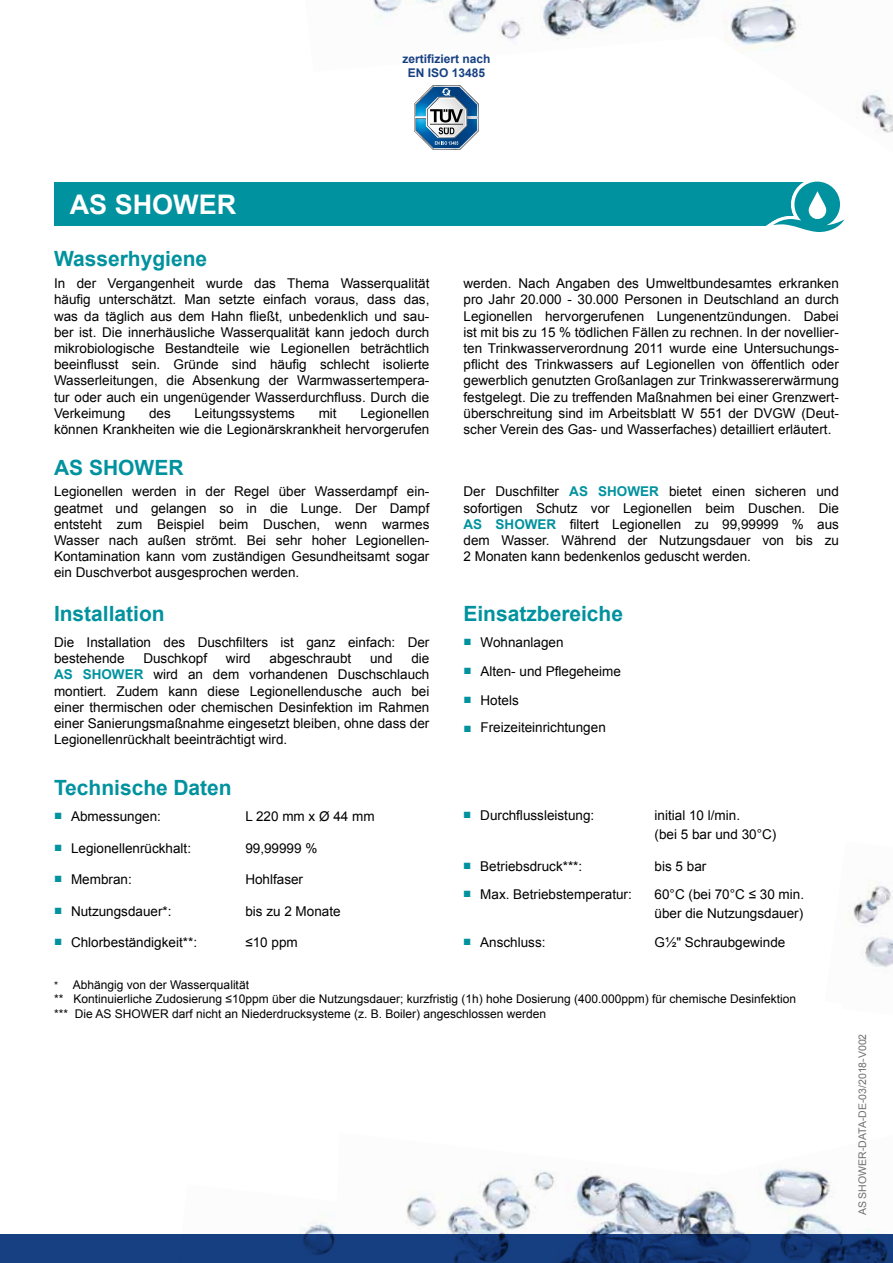
<style>
.page{position:relative;width:893px;height:1263px;background:#fff}
.page>*{position:absolute;margin:0;border:0;box-sizing:border-box;transform-origin:0 0}
.t1{font:700 27px "Arial";color:#fff}
.t2{font:700 21px "Arial";color:#00929e}
.t3{font:13.5px/16.2px "Arial";color:#000;text-align:justify}
.t4{font:12px/14.4px "Arial";color:#000}
.t5{font:700 12px/14.4px "Arial";color:#174083;text-align:center}
.t6{font:10.5px "Arial";color:#706f6f}
.s1{font-weight:700;color:#00929e}
.s2{color:#00929e}
.s3{font-size:10.5px}
</style>
<div class="page">
<img style="left:851px;top:880px;width:42px;height:46px">
<img style="left:865px;top:937px;width:28px;height:30px">
<img style="left:300px;top:1168px;width:571px;height:66px">
<svg style="left:0;top:1234px;width:893px;height:29px;background:#143a79"></svg>
<div style="left:54px;top:182px;width:764px;height:44px;background:#00929e"></div>
<svg style="left:766px;top:181px;width:79px;height:51px"></svg>
<img style="left:373px;top:0;width:520px;height:133px">
<svg style="left:414px;top:85px;width:65px;height:65px"></svg>
<p class="t5" style="left:402px;top:52px;width:90px">zertifiziert nach<br>EN ISO 13485</p>
<h1 class="t1" style="left:70px;top:187px;width:168px">AS SHOWER</h1>
<h2 class="t2" style="left:54px;top:244px;width:155px">Wasserhygiene</h2>
<p class="t3" style="left:54px;top:275px;width:377px">In der Vergangenheit wurde das Thema Wasserqualität häufig unterschätzt. Man setzte einfach voraus, dass das, was da täglich aus dem Hahn fließt, unbedenklich und sau&shy;ber ist. Die innerhäusliche Wasserqualität kann jedoch durch mikrobiologische Bestandteile wie Legionellen beträchtlich beeinflusst sein. Gründe sind häufig schlecht isolierte Wasserleitungen, die Absenkung der Warmwassertempera&shy;tur oder auch ein ungenügender Wasserdurchfluss. Durch die Verkeimung</p>
<p class="t3" style="left:54px;top:405px;width:377px;text-align:right">Legionellen<br>können Krankheiten wie die Legionärskrankheit hervorgerufen</p>
<p class="t3" style="left:149px;top:405px;width:23px">des</p>
<p class="t3" style="left:194px;top:405px;width:102px">Leitungssystems</p>
<p class="t3" style="left:319px;top:405px;width:19px">mit</p>
<h2 class="t2" style="left:54px;top:453px;width:131px">AS SHOWER</h2>
<p class="t3" style="left:463px;top:275px;width:377px">werden. Nach Angaben des Umweltbundesamtes erkranken pro Jahr 20.000 - 30.000 Personen in Deutschland an durch Legionellen hervorgerufenen Lungenentzündungen. Dabei ist mit bis zu 15 % tödlichen Fällen zu rechnen. In der novellier&shy;ten Trinkwasserverordnung 2011 wurde eine Untersuchungs&shy;pflicht des Trinkwassers auf Legionellen von öffentlich oder gewerblich genutzten Großanlagen zur Trinkwassererwärmung festgelegt. Die zu treffenden Maßnahmen bei einer Grenzwert&shy;überschreitung sind im Arbeitsblatt W 551 der DVGW (Deut&shy;scher Verein des Gas- und Wasserfaches) detailliert erläutert.</p>
<p class="t3" style="left:54px;top:484px;width:377px">Legionellen werden in der Regel über Wasserdampf ein&shy;geatmet und gelangen so in die Lunge. Der Dampf entsteht zum Beispiel beim Duschen, wenn warmes Wasser nach außen strömt. Bei sehr hoher Legionellen-Kontamination kann vom zuständigen Gesundheitsamt sogar ein Duschverbot ausgesprochen werden.</p>
<p class="t3" style="left:463px;top:484px;width:377px">Der Duschfilter <span class="s1">AS SHOWER</span> bietet einen sicheren und sofortigen Schutz vor Legionellen beim Duschen. Die <span class="s1">AS SHOWER</span> filtert Legionellen zu 99,99999 % aus dem Wasser. Während der Nutzungsdauer von bis zu 2 Monaten kann bedenkenlos geduscht werden.</p>
<h2 class="t2" style="left:54px;top:600px;width:112px">Installation</h2>
<h2 class="t2" style="left:463px;top:600px;width:161px">Einsatzbereiche</h2>
<p class="t3" style="left:54px;top:634px;width:377px">Die Installation des Duschfilters ist ganz einfach: Der bestehende</p>
<p class="t3" style="left:143px;top:650px;width:65px">Duschkopf</p>
<p class="t3" style="left:226px;top:650px;width:26px">wird</p>
<p class="t3" style="left:269px;top:650px;width:83px">abgeschraubt</p>
<p class="t3" style="left:370px;top:650px;width:24px">und</p>
<p class="t3" style="left:54px;top:650px;width:377px;text-indent:357px">die <span class="s1">AS SHOWER</span> wird an dem vorhandenen Duschschlauch montiert. Zudem kann diese Legionellendusche auch bei einer thermischen oder chemischen Desinfektion im Rahmen einer Sanierungsmaßnahme eingesetzt bleiben, ohne dass der Legionellenrückhalt beeinträchtigt wird.</p>
<p class="t3" style="left:463px;top:634px;width:102px"><sup>■</sup> Wohnanlagen</p>
<p class="t3" style="left:463px;top:663px;width:159px"><sup>■</sup> Alten- und Pflegeheime</p>
<p class="t3" style="left:463px;top:692px;width:57px"><sup>■</sup> Hotels</p>
<p class="t3" style="left:463px;top:719px;width:144px"><span class="s2">■</span> Freizeiteinrichtungen</p>
<h2 class="t2" style="left:54px;top:774px;width:179px">Technische Daten</h2>
<p class="t3" style="left:54px;top:808px;width:109px"><sup>■</sup> Abmessungen:</p>
<p class="t3" style="left:245px;top:808px;width:131px">L 220 mm x Ø 44 mm</p>
<p class="t3" style="left:54px;top:840px;width:139px"><sup>■</sup> Legionellenrückhalt:</p>
<p class="t3" style="left:245px;top:840px;width:74px">99,99999 %</p>
<p class="t3" style="left:54px;top:871px;width:79px"><sup>■</sup> Membran:</p>
<p class="t3" style="left:245px;top:871px;width:59px">Hohlfaser</p>
<p class="t3" style="left:54px;top:903px;width:119px"><sup>■</sup> Nutzungsdauer*:</p>
<p class="t3" style="left:245px;top:903px;width:97px">bis zu 2 Monate</p>
<p class="t3" style="left:54px;top:934px;width:145px"><sup>■</sup> Chlorbeständigkeit**:</p>
<p class="t3" style="left:245px;top:934px;width:54px">≤10 ppm</p>
<p class="t3" style="left:463px;top:807px;width:133px"><sup>■</sup> Durchflussleistung:</p>
<p class="t3" style="left:655px;top:806px;width:123px;line-height:19px">initial 10 l/min.<br>(bei 5 bar und 30°C)</p>
<p class="t3" style="left:463px;top:858px;width:121px"><sup>■</sup> Betriebsdruck***:</p>
<p class="t3" style="left:655px;top:858px;width:53px">bis 5 bar</p>
<p class="t3" style="left:463px;top:886px;width:170px"><sup>■</sup> Max. Betriebstemperatur:</p>
<p class="t3" style="left:655px;top:885px;width:151px;line-height:19px">60°C (bei 70°C ≤ 30 min. über die Nutzungsdauer)</p>
<p class="t3" style="left:463px;top:934px;width:84px"><sup>■</sup> Anschluss:</p>
<p class="t3" style="left:655px;top:934px;width:132px">G½ʺ Schraubgewinde</p>
<p class="t4" style="left:54px;top:978px;width:744px"><span class="s3">*</span> Abhängig von der Wasserqualität<br>** Kontinuierliche Zudosierung ≤10ppm über die Nutzungsdauer; kurzfristig (1h) hohe Dosierung (400.000ppm) für chemische Desinfektion *** Die AS SHOWER darf nicht an Niederdrucksysteme (z. B. Boiler) angeschlossen werden</p>
<p class="t6" style="left:856px;top:1215px;width:183px;rotate:-90deg">AS SHOWER-DATA-DE-03/2018-V002</p>
</div>
